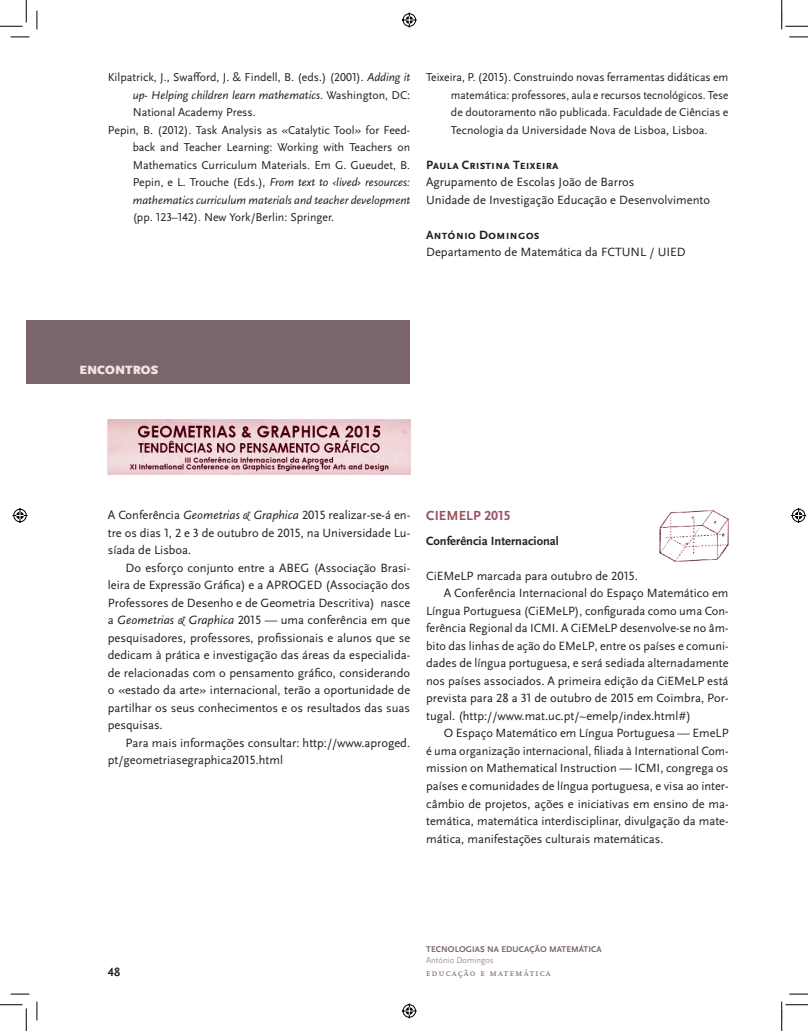
<style>
.page{position:relative;width:808px;height:1031px;background:#fff}
.page>*{position:absolute;margin:0;border:0;box-sizing:border-box;transform-origin:0 0}
.t1{font:700 13.75px "Scala Sans Pro";letter-spacing:.01em;color:#97515f}
.t2{font:12.5px/17.5px "Scala Sans Pro";color:#231f20}
.t3{font:700 12.5px "Scala Sans Pro";color:#231f20}
.t4{font:900 12.5px "Scala Sans Pro";letter-spacing:.01em;color:#f4e1e3}
.t5{font:12.5px "Scala Sans Bold SC";color:#231f20}
.t6{font:11.88px/17.5px "Scala Sans Pro";color:#231f20;text-align:justify}
.t7{font:italic 11.88px "Scala Sans Pro";color:#231f20}
.t8{font:10px "Scala Caps";letter-spacing:.1em;color:#7a666a}
.t9{font:700 8.75px "Scala Sans Pro";letter-spacing:.01em;color:#7a666a}
.t10{font:300 8.75px "Scala Sans Pro";color:#7a666a}
.s1{font-style:italic}
.s2{font-style:normal}
</style>
<div class="page">
<img style="left:108px;top:420px;width:302px;height:54px">
<img style="left:659px;top:510px;width:69px;height:51px">
<div style="left:26px;top:320px;width:384px;height:64px;background:#7a666a"></div>
<svg style="left:11px;top:36px;width:18px;height:2px"></svg>
<svg style="left:789px;top:36px;width:18px;height:2px"></svg>
<svg style="left:11px;top:993px;width:18px;height:1px"></svg>
<svg style="left:789px;top:993px;width:18px;height:1px"></svg>
<svg style="left:36px;top:11px;width:2px;height:18px"></svg>
<svg style="left:36px;top:1001px;width:2px;height:19px"></svg>
<svg style="left:0;top:0;width:27px;height:27px"></svg>
<svg style="left:0;top:1004px;width:27px;height:26px"></svg>
<svg style="left:781px;top:0;width:26px;height:29px"></svg>
<svg style="left:781px;top:1001px;width:26px;height:29px"></svg>
<svg style="left:401px;top:12px;width:16px;height:16px"></svg>
<svg style="left:401px;top:1003px;width:16px;height:16px"></svg>
<svg style="left:12px;top:508px;width:16px;height:15px"></svg>
<svg style="left:791px;top:508px;width:16px;height:15px"></svg>
<p class="t6" style="left:108px;top:69px;width:304px">Kilpatrick, J., Swafford, J. &amp; Findell, B. (eds.) (2001). <span class="s1">Adding it</span></p>
<p class="t7" style="left:133px;top:90px;width:279px">up- Helping children learn mathematics<span class="s2">. Washington, DC:</span></p>
<p class="t6" style="left:133px;top:104px;width:125px">National Academy Press.</p>
<p class="t6" style="left:108px;top:122px;width:304px">Pepin, B. (2012). Task Analysis as «Catalytic Tool» for Feed-</p>
<p class="t6" style="left:133px;top:139px;width:279px">back and Teacher Learning: Working with Teachers on</p>
<p class="t6" style="left:133px;top:157px;width:279px">Mathematics Curriculum Materials. Em G. Gueudet, B.</p>
<p class="t7" style="left:133px;top:177px;width:279px"><span class="s2">Pepin, e L. Trouche (Eds.),</span> From text to ‹lived› resources:</p>
<p class="t7" style="left:133px;top:195px;width:279px">mathematics curriculum materials and teacher development</p>
<p class="t6" style="left:133px;top:209px;width:203px">(pp. 123–142). New York/Berlin: Springer.</p>
<p class="t6" style="left:451px;top:69px;width:279px;text-indent:-25px">Teixeira, P. (2015). Construindo novas ferramentas didáticas em matemática: professores, aula e recursos tecnológicos. Tese de doutoramento não publicada. Faculdade de Ciências e Tecnologia da Universidade Nova de Lisboa, Lisboa.</p>
<p class="t3" style="left:426px;top:160px;width:134px">Paula Cristina Teixeira</p>
<p class="t2" style="left:426px;top:174px;width:285px">Agrupamento de Escolas João de Barros<br>Unidade de Investigação Educação e Desenvolvimento</p>
<p class="t3" style="left:426px;top:230px;width:115px">António Domingos</p>
<p class="t2" style="left:426px;top:244px;width:261px">Departamento de Matemática da FCTUNL / UIED</p>
<p class="t4" style="left:79px;top:365px;width:80px">ENCONTROS</p>
<p class="t2" style="left:108px;top:507px;width:304px;text-align:justify">A Conferência <span class="s1">Geometrias &amp; Graphica</span> 2015 realizar-se-á en&shy;tre os dias 1, 2 e 3 de outubro de 2015, na Universidade Lu&shy;síada de Lisboa.</p>
<p class="t2" style="left:108px;top:560px;width:304px;text-align:justify;text-indent:18px">Do esforço conjunto entre a ABEG (Associação Brasi&shy;leira de Expressão Gráfica) e a APROGED (Associação dos Professores de Desenho e de Geometria Descritiva) nasce a <span class="s1">Geometrias &amp; Graphica</span> 2015 — uma conferência em que pesquisadores, professores, profissionais e alunos que se dedicam à prática e investigação das áreas da especialida&shy;de relacionadas com o pensamento gráfico, considerando o «estado da arte» internacional, terão a oportunidade de partilhar os seus conhecimentos e os resultados das suas pesquisas.</p>
<p class="t2" style="left:108px;top:735px;width:304px;text-indent:18px">Para mais informações consultar: http://www.aproged. pt/geometriasegraphica2015.html</p>
<p class="t1" style="left:426px;top:510px;width:86px">CIEMELP 2015</p>
<p class="t3" style="left:426px;top:536px;width:134px">Conferência Internacional</p>
<p class="t2" style="left:426px;top:568px;width:213px">CiEMeLP marcada para outubro de 2015.</p>
<p class="t2" style="left:443px;top:585px;width:286px">A Conferência Internacional do Espaço Matemático em</p>
<p class="t2" style="left:426px;top:603px;width:304px">Língua Portuguesa (CiEMeLP), configurada como uma Con-</p>
<p class="t2" style="left:426px;top:620px;width:304px">ferência Regional da ICMI. A CiEMeLP desenvolve-se no âm-</p>
<p class="t2" style="left:426px;top:638px;width:304px">bito das linhas de ação do EMeLP, entre os países e comuni-</p>
<p class="t2" style="left:426px;top:655px;width:304px">dades de língua portuguesa, e será sediada alternadamente</p>
<p class="t2" style="left:426px;top:673px;width:304px">nos países associados. A primeira edição da CiEMeLP está</p>
<p class="t2" style="left:426px;top:690px;width:304px">prevista para 28 a 31 de outubro de 2015 em Coimbra, Por-</p>
<p class="t2" style="left:426px;top:708px;width:266px">tugal. (http://www.mat.uc.pt/~emelp/index.html#)</p>
<p class="t2" style="left:443px;top:725px;width:286px">O Espaço Matemático em Língua Portuguesa — EmeLP</p>
<p class="t2" style="left:426px;top:743px;width:304px">é uma organização internacional, filiada à International Com-</p>
<p class="t2" style="left:426px;top:760px;width:304px">mission on Mathematical Instruction — ICMI, congrega os</p>
<p class="t2" style="left:426px;top:778px;width:304px">países e comunidades de língua portuguesa, e visa ao inter-</p>
<p class="t2" style="left:426px;top:795px;width:304px">câmbio de projetos, ações e iniciativas em ensino de ma-</p>
<p class="t2" style="left:426px;top:813px;width:304px">temática, matemática interdisciplinar, divulgação da mate-</p>
<p class="t2" style="left:426px;top:830px;width:239px">mática, manifestações culturais matemáticas.</p>
<p class="t9" style="left:426px;top:945px;width:177px">TECNOLOGIAS NA EDUCAÇÃO MATEMÁTICA</p>
<p class="t10" style="left:426px;top:956px;width:69px">António Domingos</p>
<p class="t5" style="left:108px;top:964px;width:14px">48</p>
<p class="t8" style="left:425px;top:967px;width:126px">educação e matemática</p>
</div>
